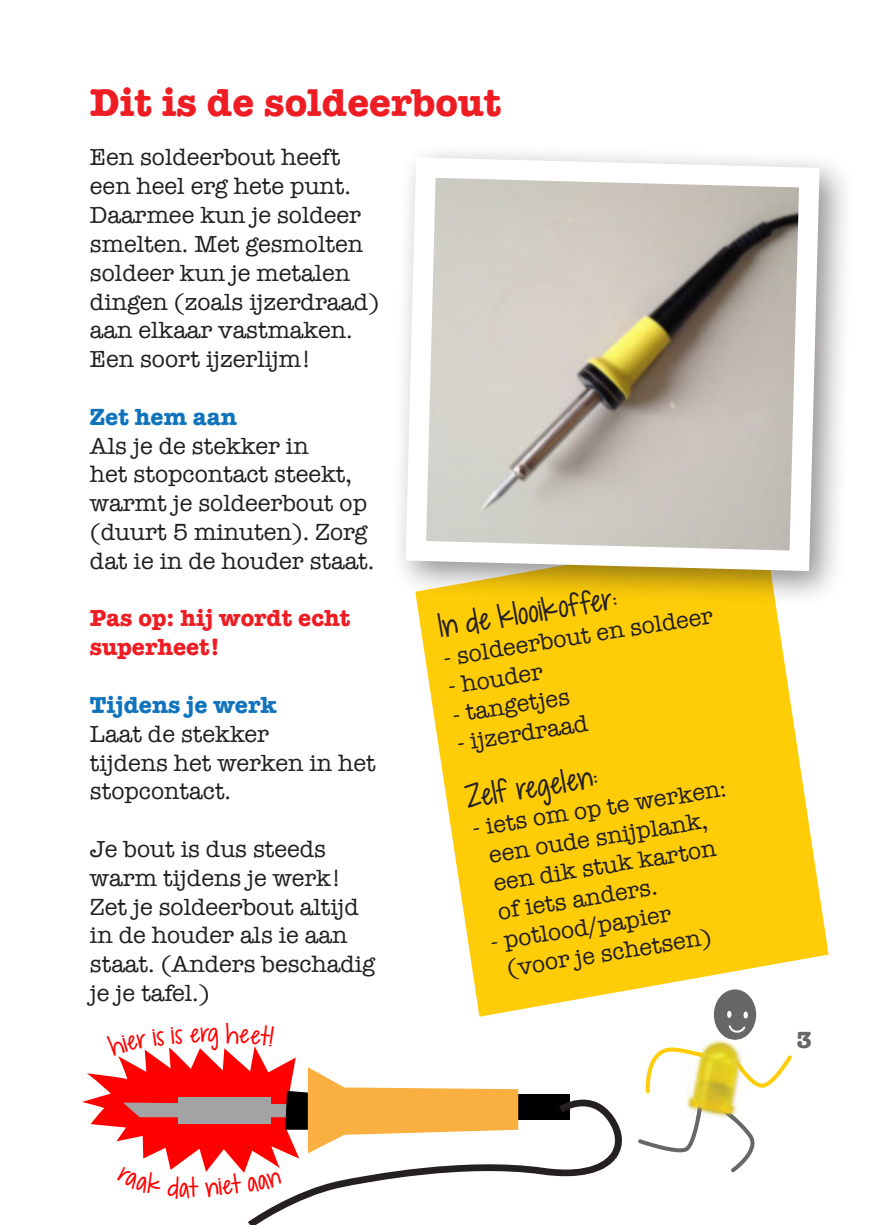
<style>
.page{position:relative;width:874px;height:1225px;background:#fff}
.page>*{position:absolute;margin:0;border:0;box-sizing:border-box;transform-origin:0 0}
.t1{font:700 40px "American Typewriter";color:#ee1d23}
.t2{font:24px/28.8px "American Typewriter";color:#231f20}
.t3{font:24px "KG Dropsof Jupiter";color:#231f20}
.t4{font:700 24px/28.8px "American Typewriter";color:#ee1d23}
.t5{font:700 24px "American Typewriter";color:#1074bc}
.t6{font:700 24px "American Typewriter";color:#676767}
.t7{font:20.2px "KG Dropsof Jupiter";color:#f00}
</style>
<div class="page">
<svg style="left:730px;top:1118px;width:24px;height:54px"></svg>
<svg style="left:638px;top:1118px;width:63px;height:34px"></svg>
<div style="left:713px;top:989px;width:42px;height:51px;background:#676767;border-radius:50%"></div>
<svg style="left:728px;top:1025px;width:17px;height:7px"></svg>
<svg style="left:645px;top:1047px;width:40px;height:46px"></svg>
<svg style="left:742px;top:1055px;width:49px;height:32px"></svg>
<img style="left:686px;top:1039px;width:55px;height:79px">
<img style="left:718px;top:1106px;width:18px;height:12px">
<img style="left:695px;top:1104px;width:7px;height:14px">
<img style="left:685px;top:1049px;width:20px;height:8px">
<img style="left:733px;top:1059px;width:9px;height:14px">
<svg style="left:417px;top:607px;width:411px;height:409px;fill:#fecd08"></svg>
<div style="left:389px;top:141px;width:466px;height:466px;background:#231f20;opacity:.5"></div>
<svg style="left:395px;top:147px;width:434px;height:434px"></svg>
<svg style="left:248px;top:1089px;width:374px;height:136px"></svg>
<svg style="left:82px;top:1046px;width:436px;height:153px"></svg>
<p class="t1" style="left:90px;top:68px;width:412px">Dit is de soldeerbout</p>
<p class="t2" style="left:90px;top:142px;width:262px">Een soldeerbout heeft een heel erg hete punt.</p>
<p class="t2" style="left:90px;top:200px;width:291px">Daarmee kun je soldeer smelten. Met gesmolten soldeer kun je metalen dingen (zoals ijzerdraad) aan elkaar vastmaken.<br>Een soort ijzerlijm!</p>
<p class="t5" style="left:90px;top:396px;width:149px">Zet hem aan</p>
<p class="t2" style="left:90px;top:430px;width:286px">Als je de stekker in<br>het stopcontact steekt, warmt je soldeerbout op (duurt 5 minuten). Zorg dat ie in de houder staat.</p>
<p class="t4" style="left:90px;top:603px;width:262px">Pas op: hij wordt echt superheet!</p>
<p class="t5" style="left:90px;top:684px;width:188px">Tijdens je werk</p>
<p class="t2" style="left:90px;top:718px;width:180px">Laat de stekker</p>
<p class="t2" style="left:90px;top:747px;width:287px">tijdens het werken in het stopcontact.</p>
<p class="t2" style="left:90px;top:833px;width:252px">Je bout is dus steeds warm tijdens je werk!</p>
<p class="t2" style="left:90px;top:891px;width:287px">Zet je soldeerbout altijd in de houder als ie aan staat. (Anders beschadig je je tafel.)</p>
<p class="t7" style="left:200px;top:1017px;width:11px">r</p>
<p class="t3" style="left:435px;top:607px;width:182px;rotate:-9deg">In de klooikoffer:</p>
<p class="t2" style="left:441px;top:642px;width:274px;rotate:-9deg">- soldeerbout en soldeer</p>
<p class="t2" style="left:445px;top:671px;width:97px;rotate:-9deg">- houder</p>
<p class="t2" style="left:450px;top:699px;width:120px;rotate:-9deg">- tangetjes</p>
<p class="t2" style="left:454px;top:728px;width:134px;rotate:-9deg">- ijzerdraad</p>
<p class="t3" style="left:462px;top:778px;width:135px;rotate:-9deg">Zelf regelen:</p>
<p class="t2" style="left:470px;top:813px;width:258px;rotate:-9deg">- iets om op te werken:</p>
<p class="t2" style="left:486px;top:839px;width:222px;rotate:-9deg">een oude snijplank,</p>
<p class="t2" style="left:491px;top:868px;width:227px;rotate:-9deg">een dik stuk karton</p>
<p class="t2" style="left:495px;top:896px;width:162px;rotate:-9deg">of iets anders.</p>
<p class="t2" style="left:488px;top:927px;width:184px;rotate:-9deg">- potlood/papier</p>
<p class="t2" style="left:504px;top:953px;width:208px;rotate:-9deg">(voor je schetsen)</p>
<p class="t6" style="left:796px;top:1019px;width:17px">3</p>
</div>
